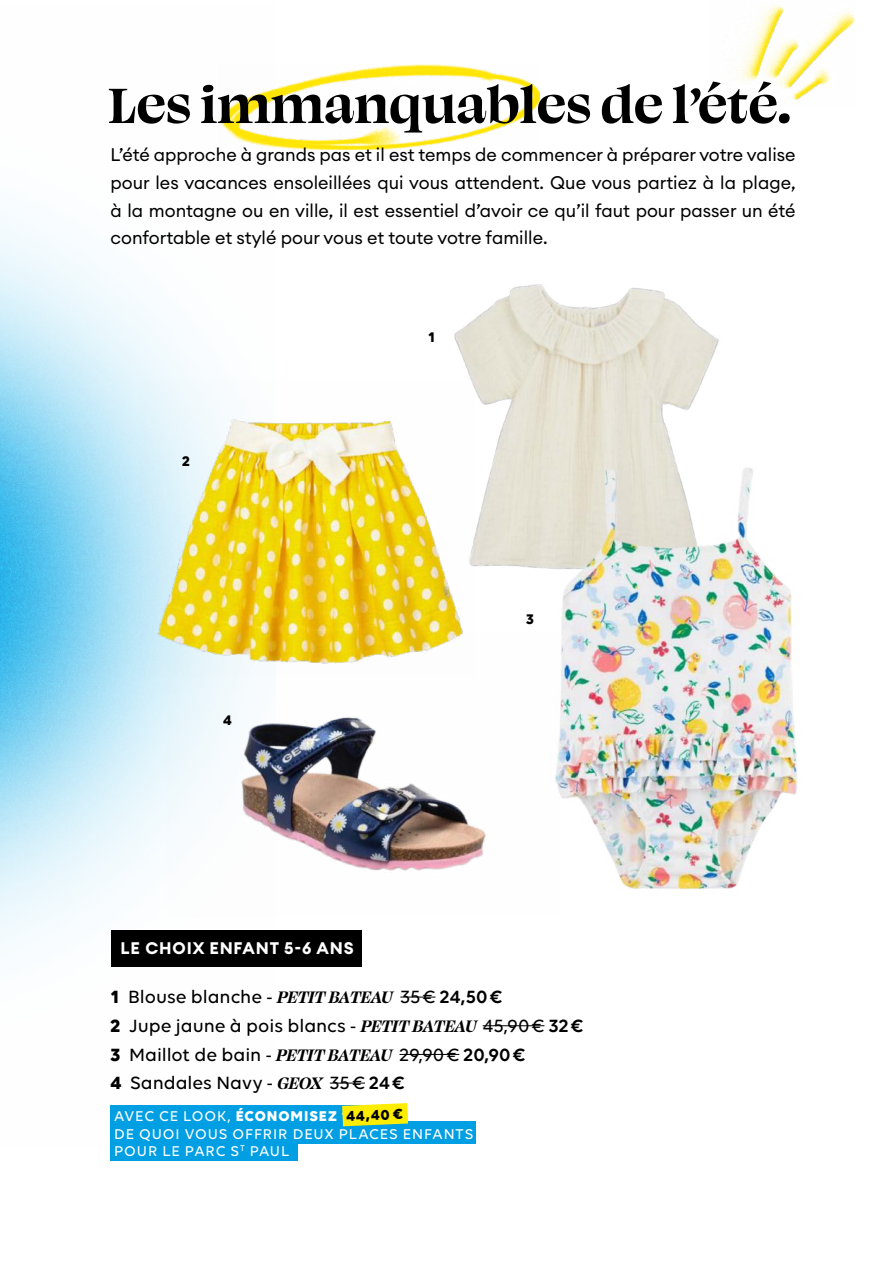
<style>
.page{position:relative;width:893px;height:1263px;background:#fff}
.page>*{position:absolute;margin:0;border:0;box-sizing:border-box;transform-origin:0 0}
.t1{font:700 57px "Swear Display";color:#000}
.t2{font:500 19.05px/28.7px "Volte";color:#000}
.t3{font:18px/27.8px "Euclid Circular A";color:#000;text-align:justify}
.t4{font:700 16.65px "Euclid Circular A";letter-spacing:.05em;color:#fff}
.t5{font:500 15.3px/17.2px "Volte";letter-spacing:.06em;color:#fff}
.t6{font:700 15.3px "Volte";color:#000}
.t7{font:700 15px "Volte";color:#000}
.s1{font-weight:700}
.s2{font-family:"Swear Display";font-weight:700;font-style:italic}
.s3{font-weight:600}
</style>
<div class="page">
<img style="left:0;top:223px;width:276px;height:927px">
<img style="left:219px;top:65px;width:321px;height:85px">
<hr style="left:400px;top:996px;width:36px;height:1px;background:#000">
<hr style="left:483px;top:1025px;width:61px;height:1px;background:#000">
<hr style="left:399px;top:1054px;width:60px;height:1px;background:#000">
<hr style="left:330px;top:1082px;width:35px;height:1px;background:#000">
<img style="left:454px;top:284px;width:265px;height:283px">
<img style="left:526px;top:455px;width:272px;height:434px">
<img style="left:140px;top:380px;width:334px;height:296px">
<img style="left:168px;top:634px;width:391px;height:283px">
<div style="left:111px;top:1105px;width:291px;height:23px;background:#009ee3"></div>
<div style="left:111px;top:1120px;width:365px;height:23px;background:#009ee3"></div>
<div style="left:111px;top:1138px;width:187px;height:23px;background:#009ee3"></div>
<svg style="left:342px;top:1103px;width:66px;height:23px;background:#efe91d"></svg>
<div style="left:111px;top:930px;width:250px;height:36px;background:#000"></div>
<img style="left:735px;top:4px;width:120px;height:96px">
<h1 class="t1" style="left:108px;top:68px;width:684px">Les immanquables de l’été.</h1>
<p class="t3" style="left:111px;top:140px;width:687px">L’été approche à grands pas et il est temps de commencer à préparer votre valise pour les vacances ensoleillées qui vous attendent. Que vous partiez à la plage, à la montagne ou en ville, il est essentiel d’avoir ce qu’il faut pour passer un été confortable et stylé pour vous et toute votre famille.</p>
<p class="t7" style="left:182px;top:452px;width:9px">2</p>
<p class="t7" style="left:428px;top:328px;width:8px">1</p>
<p class="t7" style="left:223px;top:711px;width:10px">4</p>
<p class="t4" style="left:121px;top:937px;width:234px">LE CHOIX ENFANT 5-6 ANS</p>
<p class="t7" style="left:526px;top:610px;width:9px">3</p>
<p class="t2" style="left:111px;top:982px;width:474px"><span class="s1">1</span> Blouse blanche - <span class="s2">PETIT BATEAU</span> 35€ <span class="s3">24,50€<br></span><span class="s1">2</span> Jupe jaune à pois blancs - <span class="s2">PETIT BATEAU</span> 45,90€ <span class="s3">32€ </span><span class="s1">3</span> Maillot de bain - <span class="s2">PETIT BATEAU</span> 29,90€ <span class="s3">20,90€<br></span><span class="s1">4</span> Sandales Navy - <span class="s2">GEOX</span> 35€ <span class="s3">24€</span></p>
<p class="t5" style="left:114px;top:1107px;width:361px">AVEC CE LOOK, <span class="s1">ÉCONOMISEZ 174,10€<br></span>DE QUOI VOUS OFFRIR DEUX PLACES ENFANTS<br>POUR LE PARC S<sup>T</sup> PAUL</p>
<p class="t6" style="left:346px;top:1107px;width:58px;rotate:-3deg">44,40 €</p>
</div>
